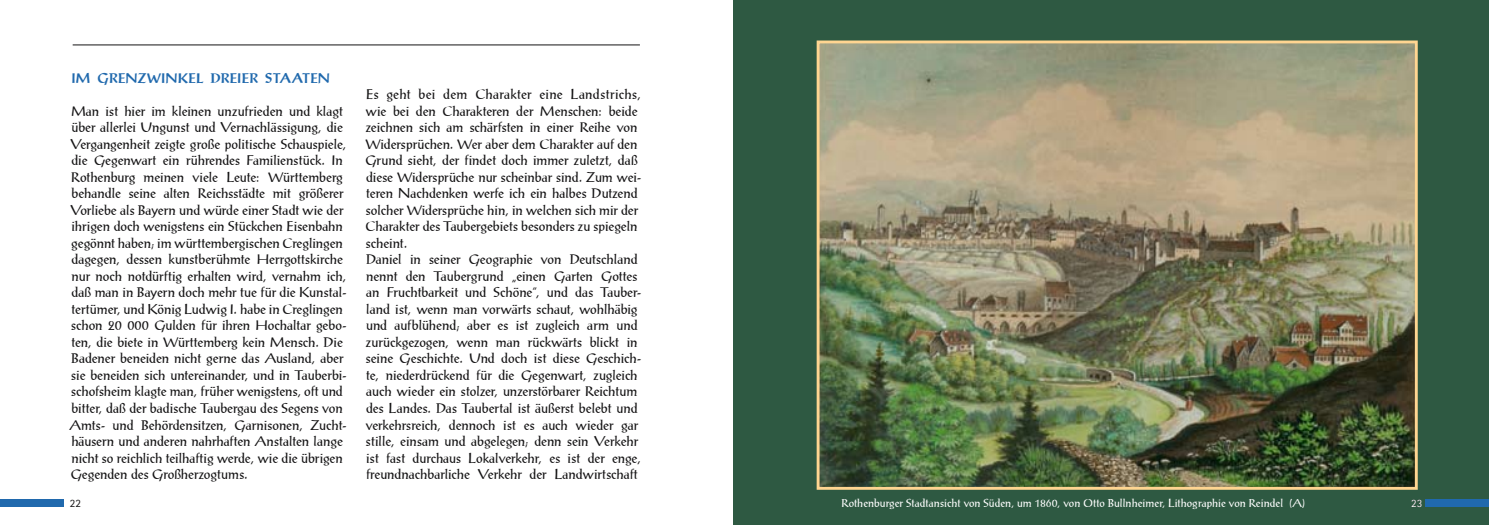
<style>
.page{position:relative;width:1489px;height:525px;background:#fff}
.page>*{position:absolute;margin:0;border:0;box-sizing:border-box;transform-origin:0 0}
.t1{font:13.75px/16.5px "Prose Antique Plain";letter-spacing:-.005em;color:#141314}
.t2{font:700 13.75px "Prose Antique";letter-spacing:.015em;color:#2069ad}
.t3{font:11.25px "Prose Antique Plain";letter-spacing:.005em;color:#fff}
.t4{font:11.25px "Rotis Sans Serif";color:#141314}
.t5{font:11.25px "Rotis Sans Serif";color:#fff}
</style>
<div class="page">
<div style="left:733px;top:0;width:755px;height:524px;background:#2e5942"></div>
<div style="left:0;top:499px;width:63px;height:7px;background:#2069ad"></div>
<div style="left:1424px;top:499px;width:64px;height:8px;background:#2069ad"></div>
<hr style="left:73px;top:45px;width:567px;height:1px;background:#141314">
<img style="left:820px;top:44px;width:593px;height:441px">
<div style="left:816px;top:40px;width:601px;height:449px;border:3px solid #ffd591"></div>
<p class="t2" style="left:71px;top:70px;width:260px">IM GRENZWINKEL DREIER STAATEN</p>
<p class="t1" style="left:70px;top:102px;width:278px">Man ist hier im kleinen unzufrieden und klagt über allerlei Ungunst und Vernachlässigung, die Vergangenheit zeigte große politische Schauspiele, die Gegenwart ein rührendes Familienstück. In Rothenburg meinen viele Leute: Württemberg behandle seine alten Reichsstädte mit größerer Vorliebe als Bayern und würde einer Stadt wie der ihrigen doch wenigstens ein Stückchen Eisenbahn gegönnt haben; im württembergischen Creglingen dagegen, dessen kunstberühmte Herrgottskirche nur noch notdürftig erhalten wird, vernahm ich, daß man in Bayern doch mehr tue für die Kunstal&shy;tertümer, und König Ludwig I. habe in Creglingen schon 20 000 Gulden für ihren Hochaltar gebo&shy;ten, die biete in Württemberg kein Mensch. Die Badener beneiden nicht gerne das Ausland, aber sie beneiden sich untereinander, und in Tauberbi&shy;schofsheim klagte man, früher wenigstens, oft und bitter, daß der badische Taubergau des Segens von Amts- und Behördensitzen, Garnisonen, Zucht&shy;häusern und anderen nahrhaften Anstalten lange nicht so reichlich teilhaftig werde, wie die übrigen Gegenden des Großherzogtums.</p>
<p class="t4" style="left:70px;top:496px;width:13px">22</p>
<p class="t1" style="left:365px;top:86px;width:277px">Es geht bei dem Charakter eine Landstrichs, wie bei den Charakteren der Menschen: beide zeichnen sich am schärfsten in einer Reihe von Widersprüchen. Wer aber dem Charakter auf den Grund sieht, der findet doch immer zuletzt, daß diese Widersprüche nur scheinbar sind. Zum wei&shy;teren Nachdenken werfe ich ein halbes Dutzend solcher Widersprüche hin, in welchen sich mir der Charakter des Taubergebiets besonders zu spiegeln scheint.<br>Daniel in seiner Geographie von Deutschland nennt den Taubergrund „einen Garten Gottes an Fruchtbarkeit und Schöne“, und das Tauber&shy;land ist, wenn man vorwärts schaut, wohlhäbig und aufblühend; aber es ist zugleich arm und zurückgezogen, wenn man rückwärts blickt in seine Geschichte. Und doch ist diese Geschich&shy;te, niederdrückend für die Gegenwart, zugleich auch wieder ein stolzer, unzerstörbarer Reichtum des Landes. Das Taubertal ist äußerst belebt und verkehrsreich, dennoch ist es auch wieder gar stille, einsam und abgelegen; denn sein Verkehr ist fast durchaus Lokalverkehr, es ist der enge, freundnachbarliche Verkehr der Landwirtschaft</p>
<p class="t3" style="left:841px;top:495px;width:465px">Rothenburger Stadtansicht von Süden, um 1860, von Otto Bullnheimer, Lithographie von Reindel (A)</p>
<p class="t5" style="left:1410px;top:496px;width:13px">23</p>
</div>
